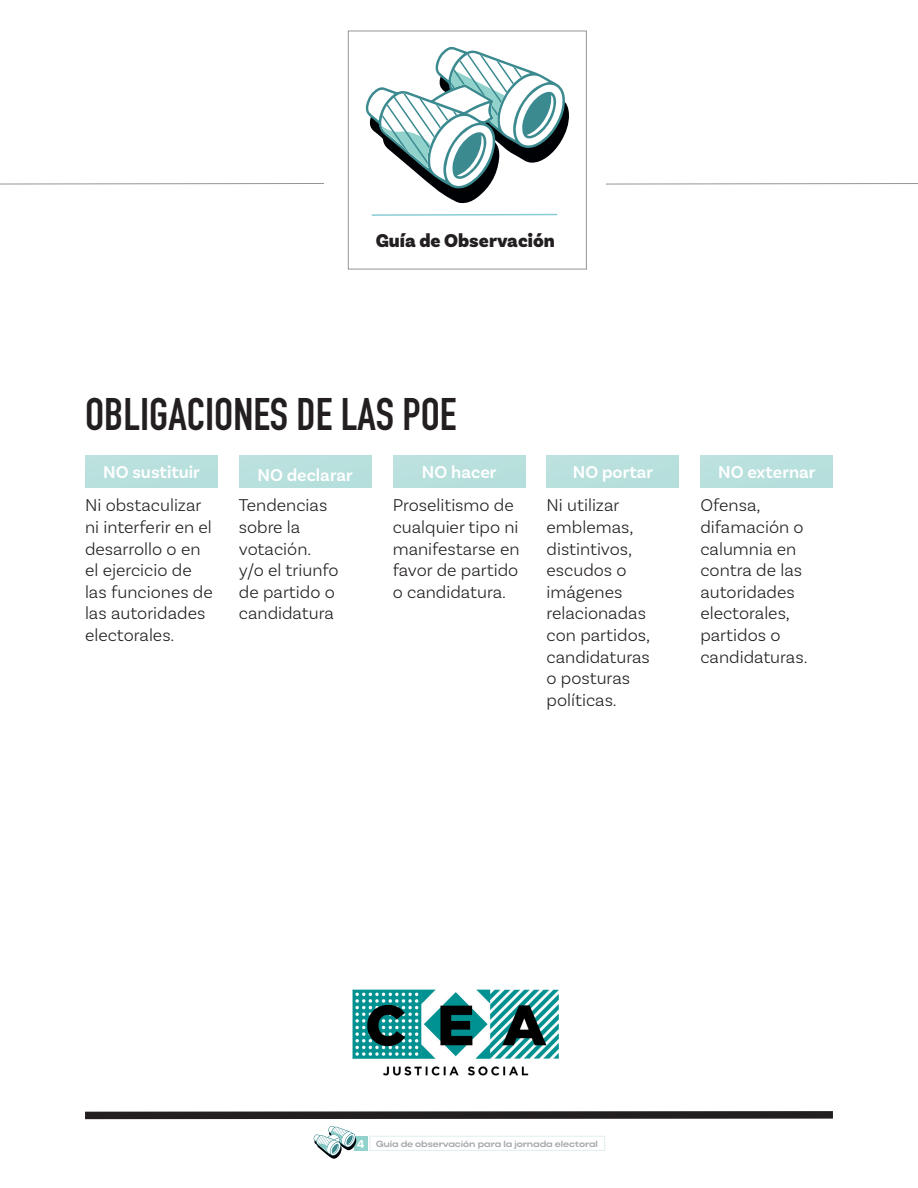
<style>
.page{position:relative;width:918px;height:1188px;background:#fff}
.page>*{position:absolute;margin:0;border:0;box-sizing:border-box;transform-origin:0 0}
.t1{font:700 45px "DIN Condensed";color:#231f20}
.t2{font:900 19.5px "Basic Sans";color:#231f20}
.t3{font:300 18px/21.6px "Basic Sans";color:#231f20}
.t4{font:600 18px "Basic Sans";color:#fff}
.t5{font:700 12px "Basic Sans";color:#fff}
.t6{font:700 9px "Actay Wide";letter-spacing:-.01em;color:#a8a9ad}
</style>
<div class="page">
<svg style="left:606px;top:183px;width:312px;height:1px"></svg>
<svg style="left:0;top:183px;width:324px;height:1px"></svg>
<div style="left:348px;top:31px;width:239px;height:238px;border:1px solid #939598"></div>
<svg style="left:371px;top:213px;width:187px;height:3px"></svg>
<svg style="left:365px;top:47px;width:204px;height:157px"></svg>
<svg style="left:85px;top:1111px;width:748px;height:48px"></svg>
<div style="left:85px;top:455px;width:133px;height:33px;background:#b8e0dd"></div>
<div style="left:700px;top:455px;width:133px;height:33px;background:#b8e0dd"></div>
<div style="left:547px;top:455px;width:132px;height:33px;background:#b8e0dd"></div>
<div style="left:393px;top:455px;width:132px;height:33px;background:#b8e0dd"></div>
<div style="left:239px;top:455px;width:132px;height:33px;background:#b8e0dd"></div>
<img style="left:353px;top:989px;width:205px;height:87px">
<p class="t2" style="left:376px;top:229px;width:181px">Guía de Observación</p>
<p class="t1" style="left:85px;top:384px;width:373px">OBLIGACIONES DE LAS POE</p>
<p class="t4" style="left:103px;top:462px;width:98px">NO sustituir</p>
<p class="t4" style="left:257px;top:464px;width:97px">NO declarar</p>
<p class="t4" style="left:422px;top:462px;width:76px">NO hacer</p>
<p class="t4" style="left:573px;top:462px;width:82px">NO portar</p>
<p class="t4" style="left:718px;top:462px;width:99px">NO externar</p>
<p class="t3" style="left:85px;top:494px;width:129px">Ni obstaculizar ni interferir en el desarrollo o en el ejercicio de las funciones de las autoridades electorales.</p>
<p class="t3" style="left:239px;top:494px;width:90px">Tendencias sobre la votación.</p>
<p class="t3" style="left:239px;top:559px;width:101px">y/o el triunfo de partido o candidatura</p>
<p class="t3" style="left:393px;top:494px;width:128px">Proselitismo de cualquier tipo ni manifestarse en favor de partido o candidatura.</p>
<p class="t3" style="left:547px;top:494px;width:105px">Ni utilizar emblemas, distintivos, escudos o imágenes relacionadas con partidos, candidaturas o posturas políticas.</p>
<p class="t3" style="left:700px;top:494px;width:109px">Ofensa, difamación o calumnia en contra de las autoridades electorales, partidos o candidaturas.</p>
<p class="t5" style="left:357px;top:1137px;width:9px">4</p>
<p class="t6" style="left:376px;top:1138px;width:223px">Guía de observación para la jornada electoral</p>
</div>
